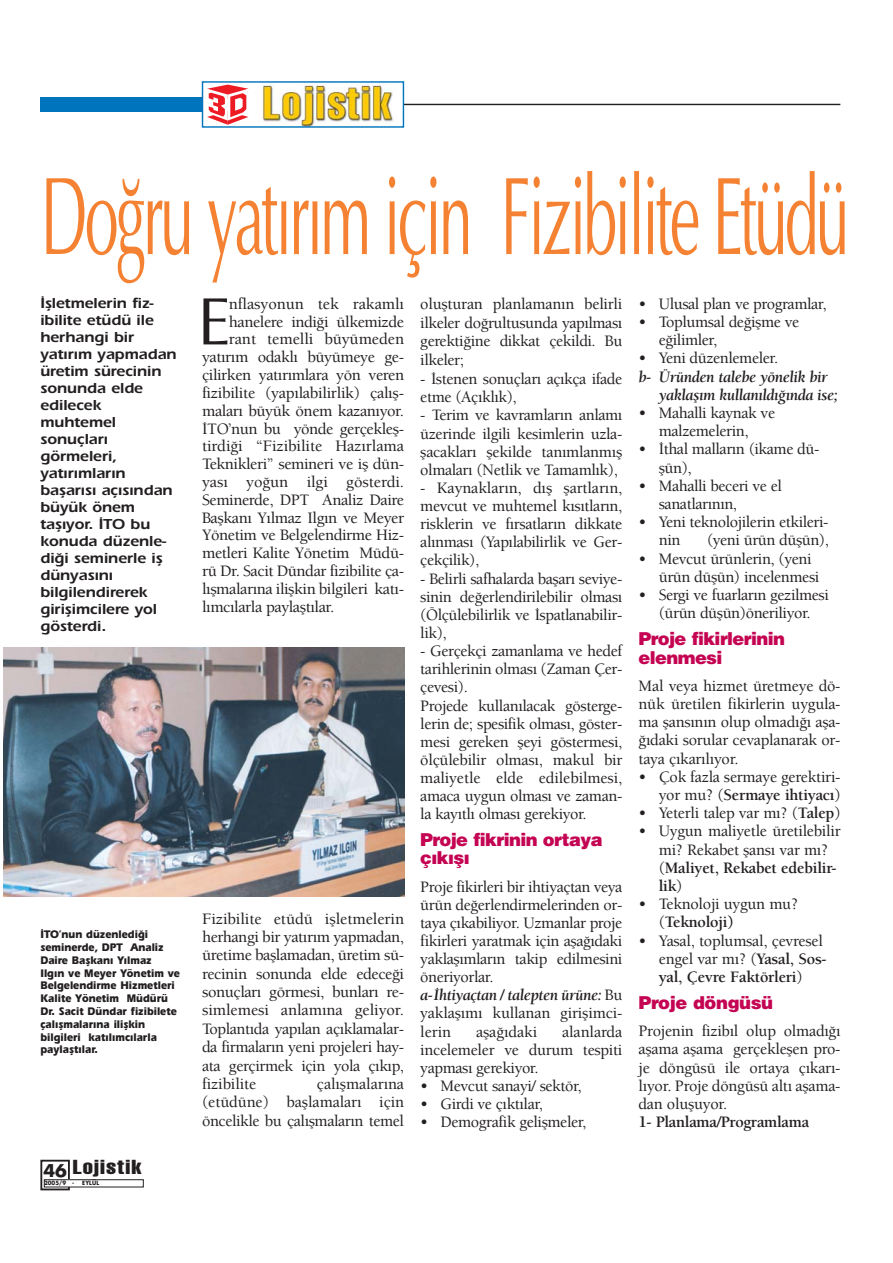
<style>
.page{position:relative;width:893px;height:1263px;background:#fff}
.page>*{position:absolute;margin:0;border:0;box-sizing:border-box;transform-origin:0 0}
.t1{font:111.15px "Optima";letter-spacing:-.05em;color:#f58232;scale:.55 1}
.t2{font:67.5px "Optima";color:#231f20}
.t3{font:extra-condensed 19.95px "Helvetica";letter-spacing:.045em;color:#231f20;scale:1.2 1}
.t4{font:900 17.85px/18.1px "Helvetica";letter-spacing:-.035em;color:#c40452}
.t5{font:500 16.35px/18.1px "Berkeley";letter-spacing:-.025em;color:#231f20}
.t6{font:500 16.35px "Berkeley";letter-spacing:-.005em;color:#231f20}
.t7{font:italic 700 16.35px/18.1px "Berkeley";letter-spacing:-.025em;color:#231f20}
.t8{font:700 16.35px "Berkeley";letter-spacing:-.015em;color:#231f20}
.t9{font:600 15px/17px "Itc Eras";letter-spacing:-.005em;color:#231f20;scale:1.06 1}
.t10{font:700 11.4px/12.8px "Itc Eras";color:#231f20;scale:.9 1}
.t11{font:700 5.7px "Futura";letter-spacing:.015em;color:#231f20;scale:.95 1}
.s1{font-weight:700;font-style:italic}
.s2{font-weight:700}
</style>
<div class="page">
<div style="left:40px;top:97px;width:162px;height:15px;background:#0074bc"></div>
<hr style="left:202px;top:104px;width:638px;height:1px;background:#231f20">
<div style="left:202px;top:82px;width:201px;height:45px;background:#fff"></div>
<img style="left:248px;top:83px;width:145px;height:43px">
<div style="left:202px;top:81px;width:202px;height:47px;border:1px solid #0074bc"></div>
<svg style="left:207px;top:85px;width:41px;height:40px"></svg>
<div style="left:40px;top:1160px;width:30px;height:30px;border:2px solid #231f20"></div>
<div style="left:44px;top:1180px;width:99px;height:7px;background:#fff"></div>
<img style="left:3px;top:648px;width:401px;height:249px">
<h1 class="t1" style="left:40px;top:170px;width:1472px">Do¤ru yat›r›m için Fizibilite Etüdü</h1>
<p class="t9" style="left:40px;top:297px;width:130px">‹flletmelerin fiz&shy;ibilite etüdü ile herhangi bir yat›r›m yapmadan üretim sürecinin sonunda elde edilecek muhtemel sonuçlar› görmeleri, yat›r›mlar›n baflar›s› aç›s›ndan büyük önem tafl›yor. ‹TO bu konuda düzenle&shy;di¤i seminerle ifl dünyas›n› bilgilendirerek giriflimcilere yol gösterdi.</p>
<p class="t10" style="left:40px;top:929px;width:157px">‹TO’nun düzenledi¤i seminerde, DPT Analiz<br>Daire Baflkan› Y›lmaz<br>Ilg›n ve Meyer Yönetim ve<br>Belgelendirme Hizmetleri<br>Kalite Yönetim Müdürü<br>Dr. Sacit Dündar fizibilete çal›flmalar›na iliflkin bilgileri kat›l›mc›larla paylaflt›lar.</p>
<p class="t3" style="left:43px;top:1160px;width:83px"><sub>46</sub> Lojistik</p>
<p class="t11" style="left:44px;top:1181px;width:33px">2005/9 -</p>
<p class="t11" style="left:82px;top:1181px;width:19px">EYLÜL</p>
<h2 class="t2" style="left:197px;top:294px;width:35px">E</h2>
<p class="t6" style="left:229px;top:297px;width:177px">nflasyonun tek rakaml›</p>
<p class="t5" style="left:229px;top:314px;width:177px">hanelere indi¤i ülkemizde</p>
<p class="t6" style="left:229px;top:333px;width:177px">rant temelli büyümeden</p>
<p class="t5" style="left:202px;top:350px;width:203px">yat›r›m odakl› büyümeye ge-</p>
<p class="t5" style="left:202px;top:367px;width:203px">çilirken yat›r›mlara yön veren</p>
<p class="t5" style="left:202px;top:385px;width:203px">fizibilite (yap›labilirlik) çal›fl-</p>
<p class="t5" style="left:202px;top:403px;width:203px">malar› büyük önem kazan›yor.</p>
<p class="t5" style="left:202px;top:421px;width:203px">‹TO’nun bu yönde gerçeklefl-</p>
<p class="t6" style="left:202px;top:440px;width:203px">tirdi¤i “Fizibilite Haz›rlama</p>
<p class="t5" style="left:202px;top:456px;width:203px">Teknikleri” semineri ve ifl dün-</p>
<p class="t6" style="left:202px;top:475px;width:203px">yas› yo¤un ilgi gösterdi.</p>
<p class="t5" style="left:202px;top:492px;width:203px">Seminerde, DPT Analiz Daire</p>
<p class="t5" style="left:202px;top:510px;width:203px">Baflkan› Y›lmaz Ilg›n ve Meyer</p>
<p class="t5" style="left:202px;top:528px;width:203px">Yönetim ve Belgelendirme Hiz-</p>
<p class="t5" style="left:202px;top:545px;width:203px">metleri Kalite Yönetim Müdü-</p>
<p class="t5" style="left:202px;top:563px;width:203px">rü Dr. Sacit Dündar fizibilite ça-</p>
<p class="t5" style="left:202px;top:581px;width:203px">l›flmalar›na iliflkin bilgileri kat›-</p>
<p class="t5" style="left:202px;top:599px;width:134px">l›mc›larla paylaflt›lar.</p>
<p class="t5" style="left:202px;top:911px;width:203px;text-align:justify">Fizibilite etüdü iflletmelerin herhangi bir yat›r›m yapmadan, üretime bafllamadan, üretim sü&shy;recinin sonunda elde edece¤i sonuçlar› görmesi, bunlar› re&shy;simlemesi anlam›na geliyor.<br>Toplant›da yap›lan aç›klamalar&shy;da firmalar›n yeni projeleri hay&shy;ata gerçirmek için yola ç›k›p, fizibilite</p>
<p class="t5" style="left:202px;top:1076px;width:203px;text-align:justify;text-indent:115px">çal›flmalar›na (etüdüne) bafllamalar› için öncelikle bu çal›flmalar›n temel</p>
<p class="t5" style="left:420px;top:296px;width:203px;line-height:18.8px;text-align:justify">oluflturan planlaman›n belirli ilkeler do¤rultusunda yap›lmas› gerekti¤ine dikkat çekildi. Bu ilkeler;</p>
<p class="t5" style="left:420px;top:371px;width:203px;line-height:18.8px">- ‹stenen sonuçlar› aç›kça ifade etme (Aç›kl›k),</p>
<p class="t5" style="left:420px;top:408px;width:203px;text-align:justify">- Terim ve kavramlar›n anlam› üzerinde ilgili kesimlerin uzla&shy;flacaklar› flekilde tan›mlanm›fl olmalar› (Netlik ve Tamaml›k),</p>
<p class="t5" style="left:420px;top:480px;width:203px;text-align:justify">- Kaynaklar›n, d›fl flartlar›n, mevcut ve muhtemel k›s›tlar›n, risklerin ve f›rsatlar›n dikkate al›nmas› (Yap›labilirlik ve Ger&shy;çekçilik),</p>
<p class="t5" style="left:420px;top:571px;width:203px;text-align:justify">- Belirli safhalarda baflar› seviye&shy;sinin de¤erlendirilebilir olmas› (Ölçülebilirlik ve ‹spatlanabilir&shy;lik),</p>
<p class="t5" style="left:420px;top:643px;width:203px">- Gerçekçi zamanlama ve hedef tarihlerinin olmas› (Zaman Çer&shy;çevesi).<br>Projede kullan›lacak gösterge&shy;lerin de; spesifik olmas›, göster&shy;mesi gereken fleyi göstermesi, ölçülebilir olmas›, makul bir maliyetle elde edilebilmesi, amaca uygun olmas› ve zaman&shy;la kay›tl› olmas› gerekiyor.</p>
<p class="t4" style="left:420px;top:832px;width:184px">Proje fikrinin ortaya ç›k›fl›</p>
<p class="t5" style="left:420px;top:879px;width:203px">Proje fikirleri bir ihtiyaçtan veya ürün de¤erlendirmelerinden or&shy;taya ç›kabiliyor. Uzmanlar proje fikirleri yaratmak için afla¤›daki yaklafl›mlar›n takip edilmesini öneriyorlar.<br><span class="s1">a-‹htiyaçtan / talepten ürüne:</span> Bu yaklafl›m› kullanan giriflimci&shy;lerin</p>
<p class="t5" style="left:420px;top:1024px;width:203px;text-align:justify;text-indent:142px">alanlarda incelemeler ve durum tespiti yapmas› gerekiyor.</p>
<p class="t5" style="left:420px;top:1078px;width:163px">• Mevcut sanayi/ sektör,</p>
<p class="t5" style="left:420px;top:1096px;width:124px">• Girdi ve ç›kt›lar,</p>
<p class="t5" style="left:420px;top:1114px;width:168px">• Demografik geliflmeler,</p>
<p class="t5" style="left:476px;top:1024px;width:63px">afla¤›daki</p>
<p class="t5" style="left:638px;top:296px;width:189px">• Ulusal plan ve programlar,</p>
<p class="t5" style="left:658px;top:314px;width:142px;text-indent:-20px">• Toplumsal de¤iflme ve e¤ilimler,</p>
<p class="t5" style="left:638px;top:351px;width:141px">• Yeni düzenlemeler.</p>
<p class="t7" style="left:658px;top:369px;width:181px;text-indent:-20px">b- Üründen talebe yönelik bir yaklafl›m kullan›ld›¤›nda ise;</p>
<p class="t5" style="left:638px;top:405px;width:138px;text-align:center">• Mahalli kaynak ve malzemelerin,</p>
<p class="t5" style="left:658px;top:442px;width:162px;text-indent:-20px">• ‹thal mallar›n (ikame dü&shy;flün),</p>
<p class="t5" style="left:658px;top:478px;width:125px;text-indent:-20px">• Mahalli beceri ve el sanatlar›n›n,</p>
<p class="t5" style="left:658px;top:515px;width:171px;text-indent:-20px">• Yeni teknolojilerin etkileri&shy;nin</p>
<p class="t5" style="left:707px;top:533px;width:123px">(yeni ürün düflün),</p>
<p class="t5" style="left:658px;top:551px;width:162px;text-indent:-20px">• Mevcut ürünlerin, (yeni ürün düflün) incelenmesi</p>
<p class="t5" style="left:638px;top:587px;width:192px;text-align:center">• Sergi ve fuarlar›n gezilmesi (ürün düflün)öneriliyor.</p>
<p class="t4" style="left:638px;top:631px;width:148px">Proje fikirlerinin elenmesi</p>
<p class="t5" style="left:638px;top:678px;width:203px;text-align:justify">Mal veya hizmet üretmeye dö&shy;nük üretilen fikirlerin uygula&shy;ma flans›n›n olup olmad›¤› afla-¤›daki sorular cevaplanarak or&shy;taya ç›kar›l›yor.</p>
<p class="t5" style="left:638px;top:769px;width:203px;text-align:right">• Çok fazla sermaye gerektiri&shy;yor mu? (<span class="s2">Sermaye ihtiyac›</span>)</p>
<p class="t5" style="left:638px;top:805px;width:203px">• Yeterli talep var m›? (<span class="s2">Talep</span>)</p>
<p class="t5" style="left:658px;top:824px;width:183px;text-indent:-20px">• Uygun maliyetle üretilebilir mi? Rekabet flans› var m›? (<span class="s2">Maliyet, Rekabet edebilir&shy;lik</span>)</p>
<p class="t5" style="left:658px;top:896px;width:141px;text-indent:-20px">• Teknoloji uygun mu? (<span class="s2">Teknoloji)</span></p>
<p class="t5" style="left:658px;top:933px;width:169px;text-indent:-20px">• Yasal, toplumsal, çevresel engel var m›? (<span class="s2">Yasal, Sos&shy;yal, Çevre Faktörleri</span>)</p>
<p class="t4" style="left:638px;top:995px;width:136px">Proje döngüsü</p>
<p class="t5" style="left:638px;top:1023px;width:203px;text-align:justify">Projenin fizib›l olup olmad›¤› aflama aflama gerçekleflen pro&shy;je döngüsü ile ortaya ç›kar›- l›yor. Proje döngüsü alt› aflama&shy;dan olufluyor.</p>
<p class="t8" style="left:638px;top:1116px;width:172px">1- Planlama/Programlama</p>
</div>
